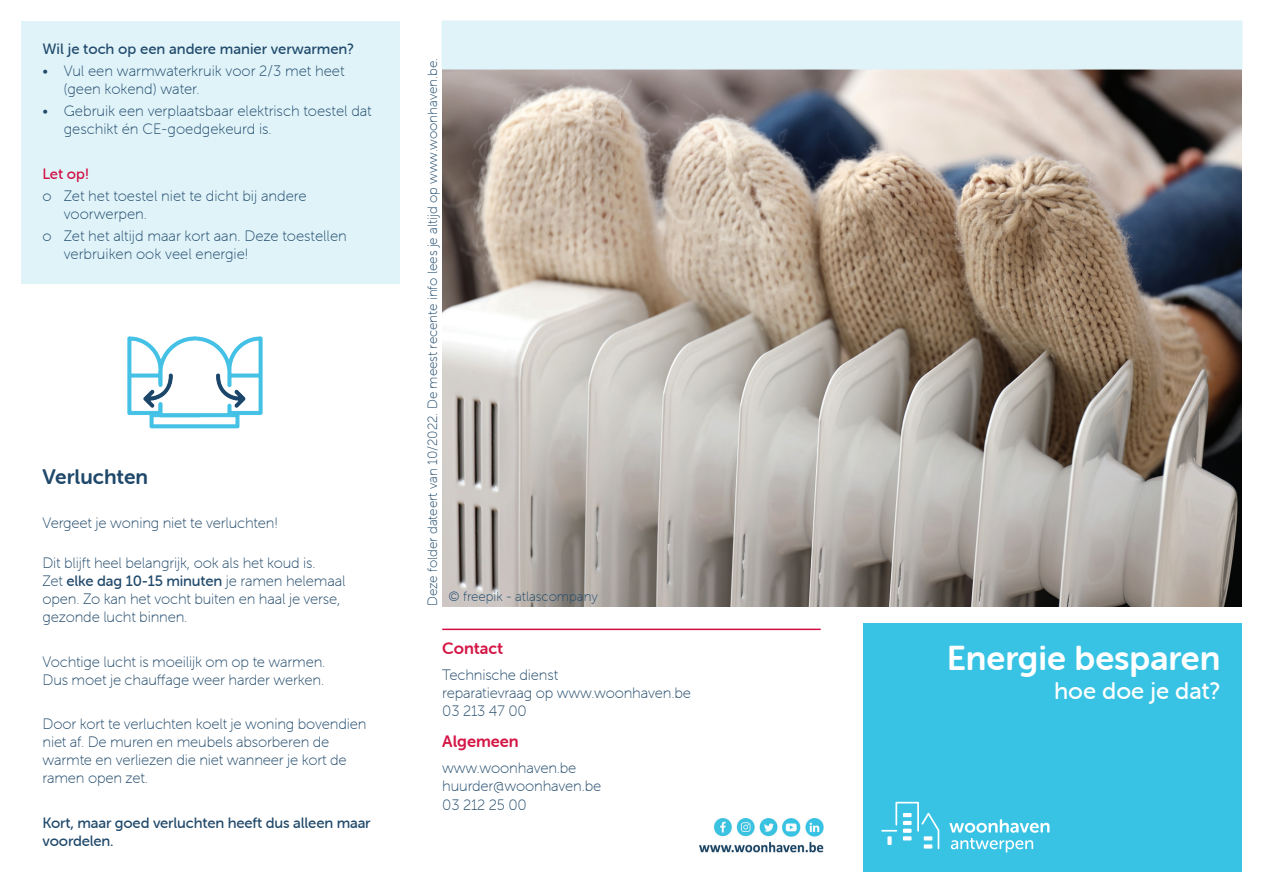
<style>
.page{position:relative;width:1263px;height:893px;background:#fff}
.page>*{position:absolute;margin:0;border:0;box-sizing:border-box;transform-origin:0 0}
.t1{font:34.5px "Museo Sans Rounded 700";color:#fff}
.t2{font:24px "Museo Sans Rounded 500";color:#fff}
.t3{font:21px "Museo Sans Rounded 700";color:#1f486a}
.t4{font:16.5px "Museo Sans Rounded 700";color:#d41746}
.t5{font:15px/18px "Museo Sans Rounded 100";letter-spacing:-.01em;color:#1f486a}
.t6{font:15px/18px "Museo Sans Rounded 500";letter-spacing:-.01em;color:#1f486a}
.t7{font:15px "Museo Sans Rounded 500";color:#d20d44}
.t8{font:13.5px "Museo Sans Rounded 100";color:#1f4a6c}
.s1{font-family:"Museo Sans Rounded 100"}
</style>
<div class="page">
<img style="left:442px;top:70px;width:800px;height:536px">
<div style="left:21px;top:21px;width:379px;height:262px;background:#dff3f9"></div>
<div style="left:441px;top:21px;width:801px;height:49px;background:#dff3f8;border:2px solid #dff3f9"></div>
<div style="left:863px;top:623px;width:379px;height:249px;background:#38c3e4"></div>
<hr style="left:442px;top:629px;width:379px;height:1px;background:#d20d44">
<svg style="left:881px;top:802px;width:58px;height:47px"></svg>
<svg style="left:949px;top:819px;width:100px;height:33px"></svg>
<img style="left:699px;top:818px;width:125px;height:35px">
<img style="left:127px;top:336px;width:136px;height:93px">
<p class="t6" style="left:43px;top:40px;width:313px">Wil je toch op een andere manier verwarmen?</p>
<p class="t5" style="left:64px;top:62px;width:282px;text-indent:-21px">• Vul een warmwaterkruik voor 2/3 met heet (geen kokend) water.</p>
<p class="t5" style="left:64px;top:102px;width:310px;text-indent:-21px">• Gebruik een verplaatsbaar elektrisch toestel dat geschikt én CE-goedgekeurd is.</p>
<p class="t7" style="left:43px;top:165px;width:48px">Let op!</p>
<p class="t5" style="left:64px;top:187px;width:244px;text-indent:-21px">o Zet het toestel niet te dicht bij andere voorwerpen.</p>
<p class="t5" style="left:64px;top:227px;width:285px;text-indent:-21px">o Zet het altijd maar kort aan. Deze toestellen verbruiken ook veel energie!</p>
<h3 class="t3" style="left:43px;top:465px;width:107px">Verluchten</h3>
<p class="t5" style="left:43px;top:514px;width:237px">Vergeet je woning niet te verluchten!</p>
<p class="t5" style="left:43px;top:554px;width:275px">Dit blijft heel belangrijk, ook als het koud is.</p>
<p class="t6" style="left:43px;top:572px;width:304px"><span class="s1">Zet</span> elke dag 10-15 minuten <span class="s1">je ramen helemaal</span></p>
<p class="t5" style="left:43px;top:590px;width:299px">open. Zo kan het vocht buiten en haal je verse, gezonde lucht binnen.</p>
<p class="t5" style="left:43px;top:653px;width:284px">Vochtige lucht is moeilijk om op te warmen.<br>Dus moet je chauffage weer harder werken.</p>
<p class="t5" style="left:43px;top:715px;width:325px">Door kort te verluchten koelt je woning bovendien niet af. De muren en meubels absorberen de warmte en verliezen die niet wanneer je kort de ramen open zet.</p>
<p class="t6" style="left:43px;top:814px;width:330px">Kort, maar goed verluchten heeft dus alleen maar voordelen.</p>
<p class="t8" style="left:425px;top:606px;width:549px;rotate:-90deg">Deze folder dateert van 10/2022. De meest recente info lees je altijd op www.woonhaven.be.</p>
<p class="t8" style="left:449px;top:589px;width:151px">© freepik - atlascompany</p>
<p class="t4" style="left:442px;top:639px;width:62px">Contact</p>
<p class="t5" style="left:442px;top:666px;width:250px">Technische dienst<br>reparatievraag op www.woonhaven.be<br>03 213 47 00</p>
<p class="t4" style="left:442px;top:732px;width:78px">Algemeen</p>
<p class="t5" style="left:442px;top:759px;width:161px">www.woonhaven.be huurder@woonhaven.be<br>03 212 25 00</p>
<h1 class="t1" style="left:947px;top:639px;width:275px">Energie besparen</h1>
<h2 class="t2" style="left:1054px;top:677px;width:168px">hoe doe je dat?</h2>
</div>
